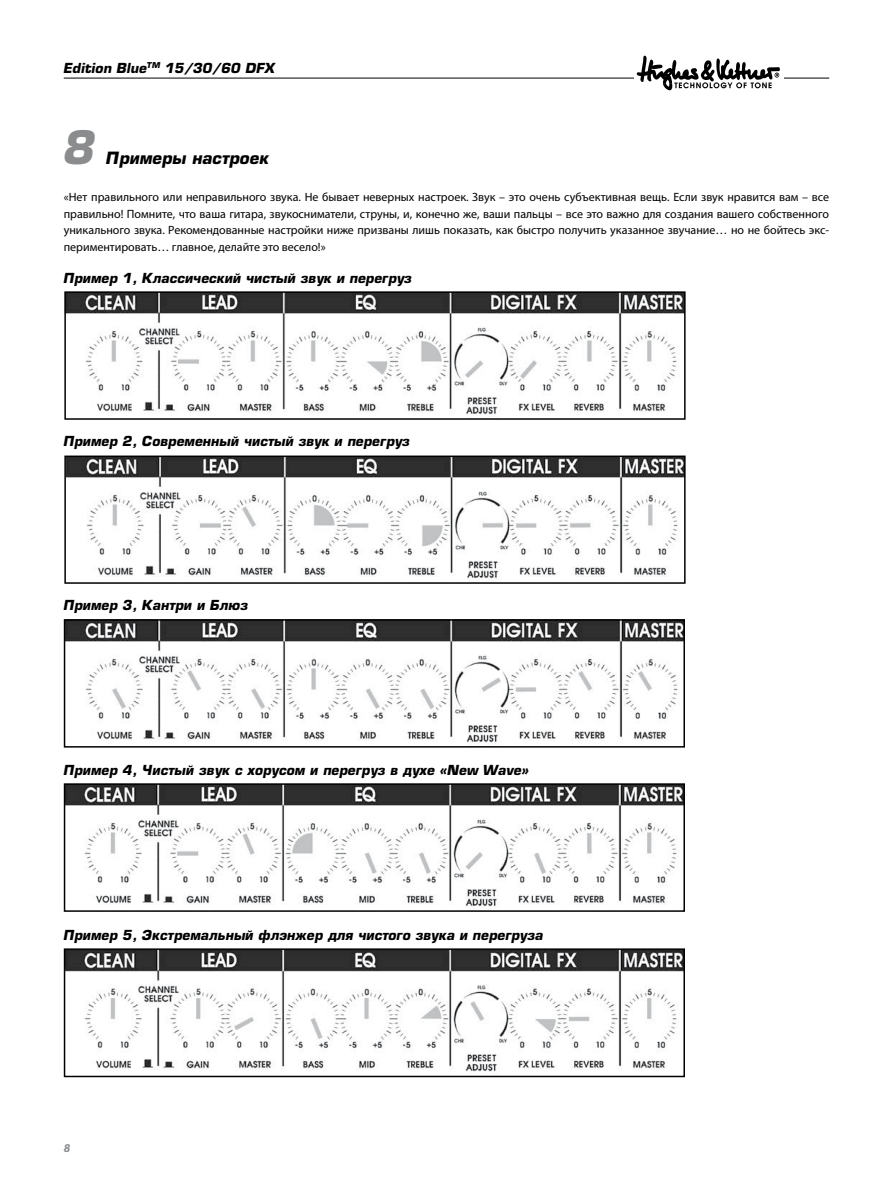
<style>
.page{position:relative;width:893px;height:1191px;background:#fff}
.page>*{position:absolute;margin:0;border:0;box-sizing:border-box;transform-origin:0 0}
.t1{font:italic 700 45px "Europe C";color:#8a8c8e}
.t2{font:italic 700 16.5px "Europe C";color:#000}
.t3{font:italic 700 13.5px "Europe C";color:#000}
.t4{font:12px/16.5px "Myriad Pro";color:#000;text-align:justify}
.t5{font:italic 700 12px "Myriad Pro";color:#8a8c8e}
</style>
<div class="page">
<hr style="left:64px;top:78px;width:765px;height:1px;background:#000">
<div style="left:634px;top:52px;width:150px;height:43px;background:#fff"></div>
<svg style="left:637px;top:56px;width:143px;height:34px"></svg>
<img style="left:67px;top:294px;width:616px;height:121px">
<div style="left:64px;top:291px;width:622px;height:129px;border:2px solid #000"></div>
<img style="left:67px;top:458px;width:616px;height:121px">
<div style="left:64px;top:455px;width:622px;height:129px;border:2px solid #000"></div>
<img style="left:67px;top:622px;width:615px;height:121px">
<div style="left:64px;top:619px;width:621px;height:128px;border:2px solid #000"></div>
<img style="left:67px;top:786px;width:615px;height:121px">
<div style="left:64px;top:783px;width:621px;height:128px;border:2px solid #000"></div>
<img style="left:67px;top:951px;width:615px;height:121px">
<div style="left:64px;top:948px;width:621px;height:129px;border:2px solid #000"></div>
<p class="t3" style="left:64px;top:60px;width:213px">Edition Blue<sup>TM</sup> 15/30/60 DFX</p>
<h1 class="t1" style="left:64px;top:120px;width:34px">8</h1>
<h2 class="t2" style="left:106px;top:148px;width:164px">Примеры настроек</h2>
<p class="t4" style="left:64px;top:189px;width:767px">«Нет правильного или неправильного звука. Не бывает неверных настроек. Звук – это очень субъективная вещь. Если звук нравится вам – все правильно! Помните, что ваша гитара, звукосниматели, струны, и, конечно же, ваши пальцы – все это важно для создания вашего собственного уникального звука. Рекомендованные настройки ниже призваны лишь показать, как быстро получить указанное звучание… но не бойтесь экс&shy;периментировать… главное, делайте это весело!»</p>
<p class="t3" style="left:64px;top:270px;width:350px">Пример 1, Классический чистый звук и перегруз</p>
<p class="t3" style="left:64px;top:433px;width:348px">Пример 2, Современный чистый звук и перегруз</p>
<p class="t3" style="left:64px;top:597px;width:186px">Пример 3, Кантри и Блюз</p>
<p class="t3" style="left:64px;top:762px;width:467px">Пример 4, Чистый звук с хорусом и перегруз в духе «New Wave»</p>
<p class="t3" style="left:64px;top:926px;width:481px">Пример 5, Экстремальный флэнжер для чистого звука и перегруза</p>
<p class="t5" style="left:64px;top:1139px;width:8px">8</p>
</div>
